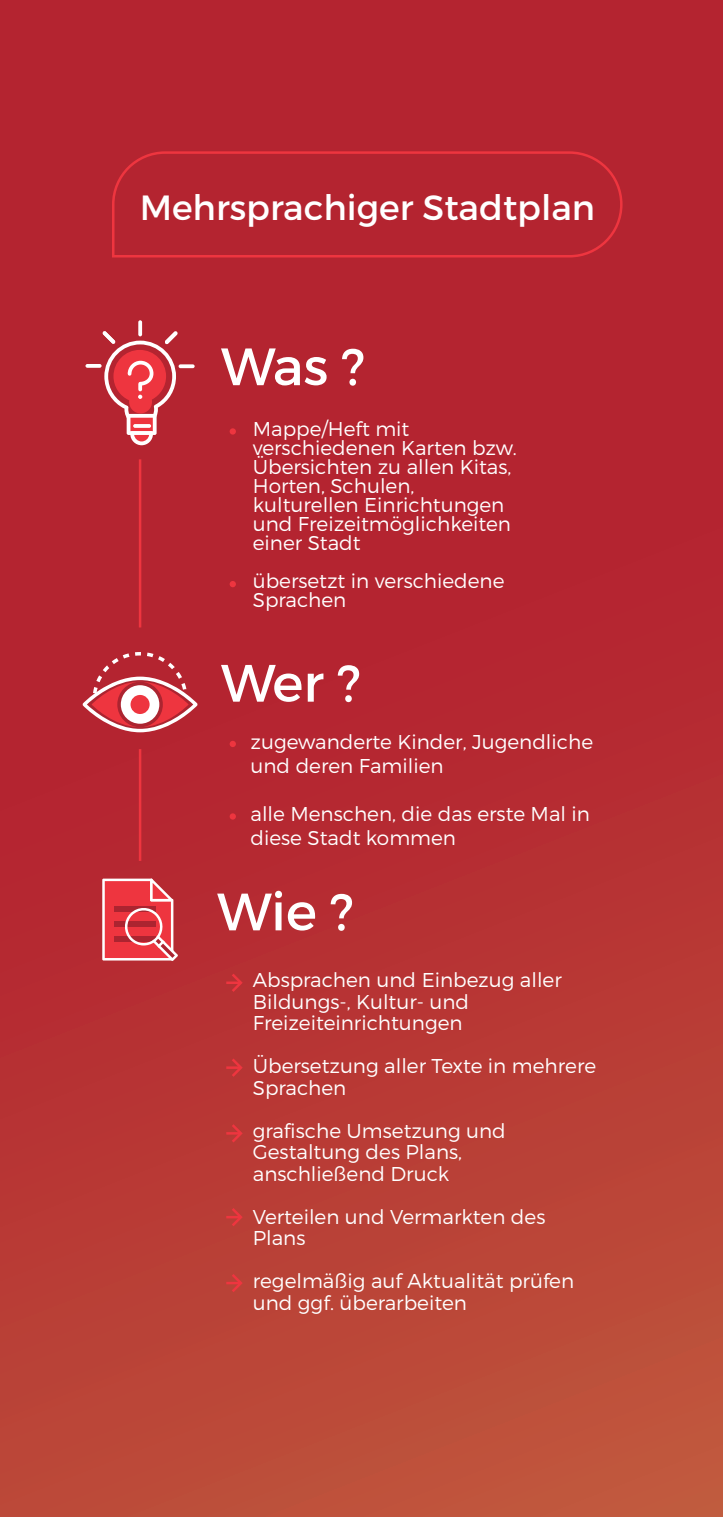
<style>
.page{position:relative;width:723px;height:1517px;background:#fff}
.page>*{position:absolute;margin:0;border:0;box-sizing:border-box;transform-origin:0 0}
.t1{font:52.5px "Montserrat";letter-spacing:-.005em;color:#fff}
.t2{font:35px "Montserrat";color:#fff}
.t3{font:300 20px/21.5px "Montserrat";color:#fff}
</style>
<div class="page">
<div style="left:0;top:0;width:723px;height:1517px;background:linear-gradient(to bottom,#b2192d,#bb4839)"></div>
<svg style="left:82px;top:652px;width:116px;height:80px"></svg>
<div style="left:131px;top:695px;width:19px;height:19px;background:#ee353f;border-radius:50%"></div>
<svg style="left:138px;top:320px;width:4px;height:16px"></svg>
<svg style="left:179px;top:364px;width:16px;height:4px"></svg>
<svg style="left:85px;top:364px;width:17px;height:4px"></svg>
<svg style="left:103px;top:331px;width:75px;height:114px"></svg>
<svg style="left:230px;top:428px;width:6px;height:6px"></svg>
<svg style="left:230px;top:581px;width:6px;height:6px"></svg>
<svg style="left:230px;top:741px;width:6px;height:6px"></svg>
<svg style="left:230px;top:813px;width:6px;height:6px"></svg>
<hr style="left:226px;top:981px;width:15px;height:3px;background:#ee353f">
<svg style="left:229px;top:971px;width:15px;height:23px"></svg>
<hr style="left:226px;top:1066px;width:15px;height:3px;background:#ee353f">
<svg style="left:229px;top:1056px;width:15px;height:23px"></svg>
<svg style="left:226px;top:1121px;width:18px;height:24px"></svg>
<svg style="left:226px;top:1205px;width:18px;height:24px"></svg>
<hr style="left:226px;top:1281px;width:15px;height:3px;background:#ee353f">
<svg style="left:229px;top:1271px;width:15px;height:23px"></svg>
<div style="left:111px;top:150px;width:513px;height:109px;background:#b42430"></div>
<svg style="left:102px;top:878px;width:76px;height:83px;background:#e35860"></svg>
<hr style="left:139px;top:459px;width:2px;height:168px;background:#ee353f">
<hr style="left:139px;top:749px;width:2px;height:112px;background:#ee353f">
<h2 class="t2" style="left:140px;top:186px;width:457px">Mehrsprachiger Stadtplan</h2>
<h1 class="t1" style="left:221px;top:334px;width:146px">Was ?</h1>
<p class="t3" style="left:253px;top:419px;width:266px;line-height:19px">Mappe/Heft mit verschiedenen Karten bzw.<br>Übersichten zu allen Kitas,<br>Horten, Schulen, kulturellen Einrichtungen und Freizeitmöglichkeiten einer Stadt</p>
<p class="t3" style="left:253px;top:571px;width:253px;line-height:19px">übersetzt in verschiedene<br>Sprachen</p>
<h1 class="t1" style="left:221px;top:651px;width:141px">Wer ?</h1>
<p class="t3" style="left:251px;top:729px;width:344px;line-height:24px">zugewanderte Kinder, Jugendliche und deren Familien</p>
<p class="t3" style="left:251px;top:801px;width:341px;line-height:24px">alle Menschen, die das erste Mal in diese Stadt kommen</p>
<h1 class="t1" style="left:217px;top:879px;width:138px">Wie ?</h1>
<p class="t3" style="left:253px;top:969px;width:311px">Absprachen und Einbezug aller<br>Bildungs-, Kultur- und<br>Freizeiteinrichtungen</p>
<p class="t3" style="left:253px;top:1055px;width:345px">Übersetzung aller Texte in mehrere<br>Sprachen</p>
<p class="t3" style="left:253px;top:1119px;width:255px">grafische Umsetzung und<br>Gestaltung des Plans, anschließend Druck</p>
<p class="t3" style="left:253px;top:1205px;width:294px">Verteilen und Vermarkten des<br>Plans</p>
<p class="t3" style="left:253px;top:1270px;width:323px">regelmäßig auf Aktualität prüfen und ggf. überarbeiten</p>
</div>
